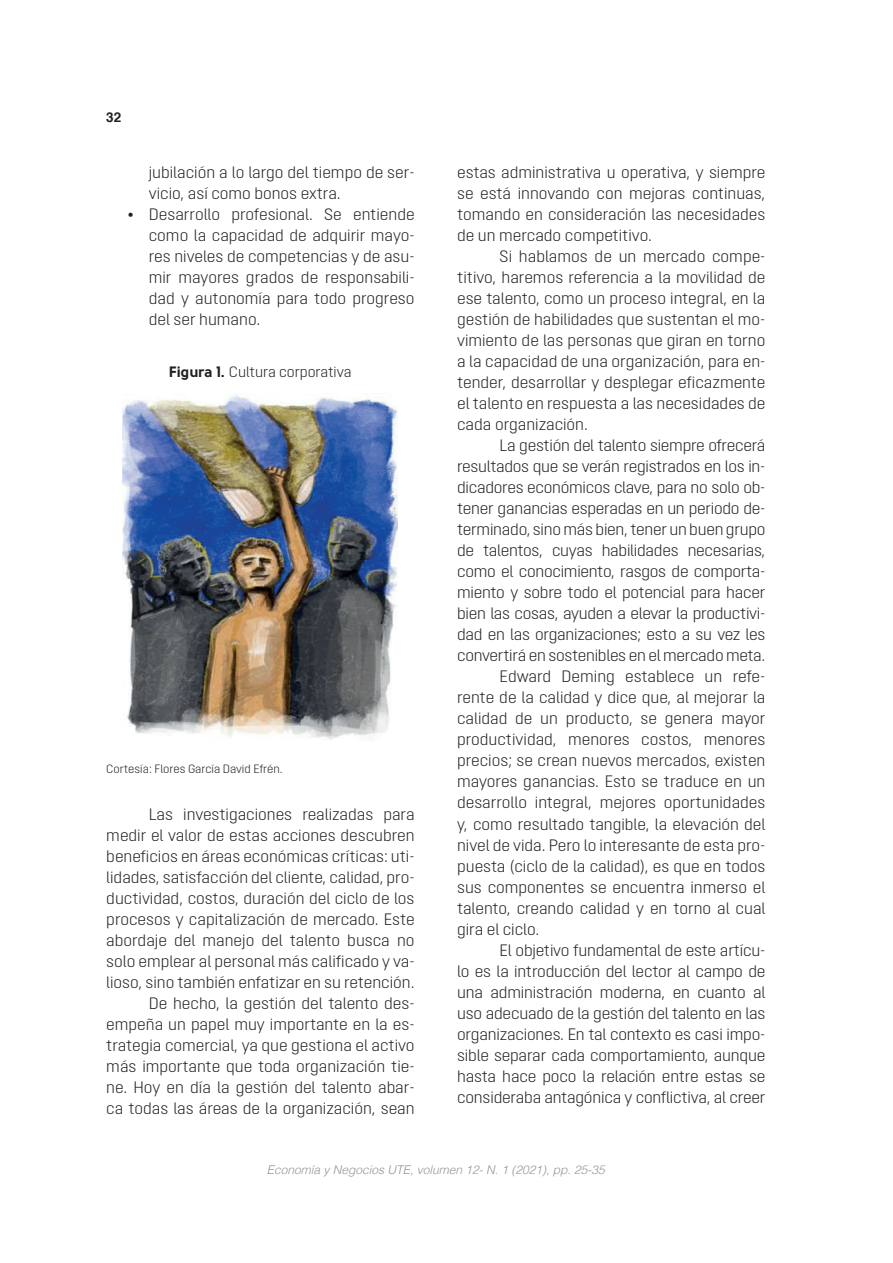
<style>
.page{position:relative;width:893px;height:1263px;background:#fff}
.page>*{position:absolute;margin:0;border:0;box-sizing:border-box;transform-origin:0 0}
.t1{font:300 16.5px/21px "Opinion Pro";color:#231f20;text-align:justify}
.t2{font:300 15px "Opinion Pro";color:#231f20}
.t3{font:700 13.5px "Helvetica";color:#231f20}
.t4{font:italic 300 12px "Helvetica";color:#939598}
.t5{font:300 12px "Opinion Pro";color:#231f20}
.s1{font-family:"Solomon Sans Bold";font-weight:400}
</style>
<div class="page">
<img style="left:123px;top:394px;width:275px;height:346px">
<p class="t3" style="left:106px;top:107px;width:17px">32</p>
<p class="t1" style="left:149px;top:162px;width:267px">jubilación a lo largo del tiempo de ser&shy;vicio, así como bonos extra.</p>
<p class="t1" style="left:149px;top:204px;width:267px;text-indent:-21px">• Desarrollo profesional. Se entiende como la capacidad de adquirir mayo&shy;res niveles de competencias y de asu&shy;mir mayores grados de responsabili&shy;dad y autonomía para todo progreso del ser humano.</p>
<p class="t2" style="left:169px;top:363px;width:184px"><span class="s1">Figura 1.</span> Cultura corporativa</p>
<p class="t5" style="left:106px;top:762px;width:178px">Cortesía: Flores García David Efrén.</p>
<p class="t1" style="left:106px;top:803px;width:310px;text-align:right">Las investigaciones realizadas para medir el valor de estas acciones descubren beneficios en áreas económicas críticas: uti&shy;lidades, satisfacción del cliente, calidad, pro&shy;ductividad, costos, duración del ciclo de los procesos y capitalización de mercado. Este abordaje del manejo del talento busca no solo emplear al personal más calificado y va&shy;lioso, sino también enfatizar en su retención.<br>De hecho, la gestión del talento des&shy;empeña un papel muy importante en la es&shy;trategia comercial, ya que gestiona el activo más importante que toda organización tie&shy;ne. Hoy en día la gestión del talento abar&shy;ca todas las áreas de la organización, sean</p>
<p class="t1" style="left:457px;top:162px;width:310px">estas administrativa u operativa, y siempre se está innovando con mejoras continuas, tomando en consideración las necesidades de un mercado competitivo.</p>
<p class="t1" style="left:457px;top:246px;width:310px;text-indent:43px">Si hablamos de un mercado compe&shy;titivo, haremos referencia a la movilidad de ese talento, como un proceso integral, en la gestión de habilidades que sustentan el mo&shy;vimiento de las personas que giran en torno a la capacidad de una organización, para en&shy;tender, desarrollar y desplegar eficazmente el talento en respuesta a las necesidades de cada organización.</p>
<p class="t1" style="left:500px;top:435px;width:267px">La gestión del talento siempre ofrecerá</p>
<p class="t1" style="left:457px;top:456px;width:310px">resultados que se verán registrados en los in-</p>
<p class="t1" style="left:457px;top:477px;width:310px">dicadores económicos clave, para no solo ob-</p>
<p class="t1" style="left:457px;top:498px;width:310px">tener ganancias esperadas en un periodo de-</p>
<p class="t1" style="left:457px;top:519px;width:310px">terminado, sino más bien, tener un buen grupo</p>
<p class="t1" style="left:457px;top:540px;width:310px">de talentos, cuyas habilidades necesarias,</p>
<p class="t1" style="left:457px;top:561px;width:310px">como el conocimiento, rasgos de comporta-</p>
<p class="t1" style="left:457px;top:582px;width:310px">miento y sobre todo el potencial para hacer</p>
<p class="t1" style="left:457px;top:603px;width:310px">bien las cosas, ayuden a elevar la productivi-</p>
<p class="t1" style="left:457px;top:624px;width:310px">dad en las organizaciones; esto a su vez les</p>
<p class="t1" style="left:457px;top:645px;width:310px">convertirá en sostenibles en el mercado meta.</p>
<p class="t1" style="left:500px;top:666px;width:267px">Edward Deming establece un refe-</p>
<p class="t1" style="left:457px;top:687px;width:310px">rente de la calidad y dice que, al mejorar la</p>
<p class="t1" style="left:457px;top:708px;width:310px">calidad de un producto, se genera mayor</p>
<p class="t1" style="left:457px;top:729px;width:310px">productividad, menores costos, menores</p>
<p class="t1" style="left:457px;top:750px;width:310px">precios; se crean nuevos mercados, existen</p>
<p class="t1" style="left:457px;top:771px;width:310px">mayores ganancias. Esto se traduce en un</p>
<p class="t1" style="left:457px;top:792px;width:310px">desarrollo integral, mejores oportunidades</p>
<p class="t1" style="left:457px;top:813px;width:310px">y, como resultado tangible, la elevación del</p>
<p class="t1" style="left:457px;top:834px;width:310px">nivel de vida. Pero lo interesante de esta pro-</p>
<p class="t1" style="left:457px;top:855px;width:310px">puesta (ciclo de la calidad), es que en todos</p>
<p class="t1" style="left:457px;top:876px;width:310px">sus componentes se encuentra inmerso el</p>
<p class="t1" style="left:457px;top:897px;width:310px">talento, creando calidad y en torno al cual</p>
<p class="t1" style="left:457px;top:918px;width:84px">gira el ciclo.</p>
<p class="t1" style="left:500px;top:939px;width:267px">El objetivo fundamental de este artícu-</p>
<p class="t1" style="left:457px;top:960px;width:310px">lo es la introducción del lector al campo de</p>
<p class="t1" style="left:457px;top:981px;width:310px">una administración moderna, en cuanto al</p>
<p class="t1" style="left:457px;top:1002px;width:310px">uso adecuado de la gestión del talento en las</p>
<p class="t1" style="left:457px;top:1023px;width:310px">organizaciones. En tal contexto es casi impo-</p>
<p class="t1" style="left:457px;top:1044px;width:310px">sible separar cada comportamiento, aunque</p>
<p class="t1" style="left:457px;top:1065px;width:310px">hasta hace poco la relación entre estas se</p>
<p class="t1" style="left:457px;top:1086px;width:310px">consideraba antagónica y conflictiva, al creer</p>
<p class="t4" style="left:267px;top:1160px;width:340px">Economía y Negocios UTE, volumen 12- N. 1 (2021), pp. 25-35</p>
</div>
